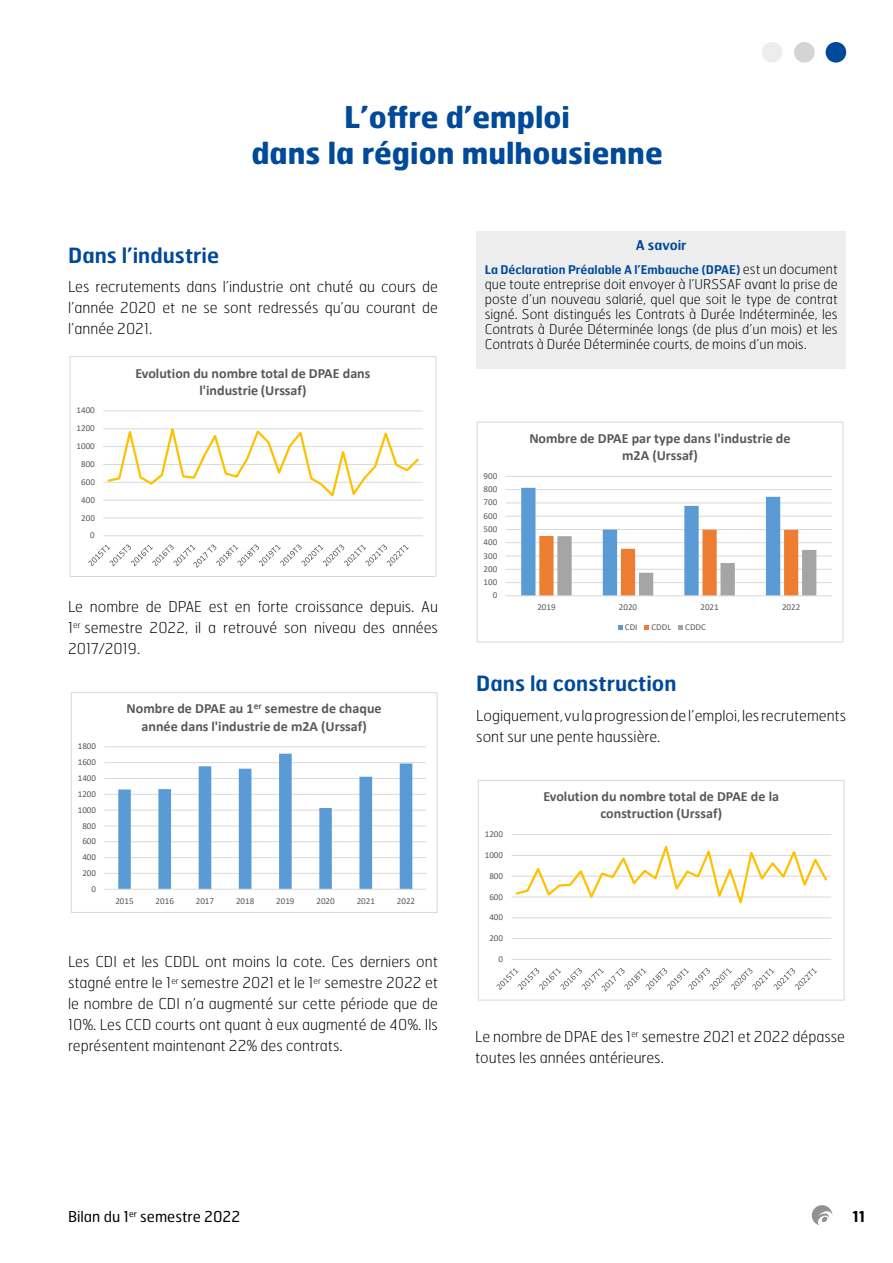
<style>
.page{position:relative;width:893px;height:1263px;background:#fff}
.page>*{position:absolute;margin:0;border:0;box-sizing:border-box;transform-origin:0 0}
.t1{font:700 30px/36px "Hermes FB";color:#004a99;text-align:center}
.t2{font:600 21px "Hermes FB";color:#004a99}
.t3{font:100 15px/21px "Hermes FB";color:#000;text-align:justify}
.t4{font:15px "Hermes FB";color:#000}
.t5{font:600 15px "Hermes FB";color:#000}
.t6{font:700 14.1px/17.2px "Calibri";color:#595959;text-align:center}
.t7{font:100 13.5px/15px "Hermes FB";color:#000;text-align:justify}
.t8{font:600 13.5px "Hermes FB";color:#004a99}
.t9{font:600 12px "Hermes FB";color:#004a99}
.t10{font:9px "Calibri";color:#595959}
.s1{font-weight:100;font-size:13.5px;color:#000}
</style>
<div class="page">
<div style="left:826px;top:42px;width:20px;height:21px;background:#004a99;border-radius:50%"></div>
<div style="left:794px;top:42px;width:21px;height:21px;background:#d4d4d4;border-radius:50%"></div>
<div style="left:762px;top:42px;width:20px;height:21px;background:#ededed;border-radius:50%"></div>
<svg style="left:812px;top:1205px;width:20px;height:20px"></svg>
<div style="left:476px;top:231px;width:370px;height:138px;background:#ededed"></div>
<hr style="left:104px;top:873px;width:322px;height:1px;background:#d9d9d9">
<hr style="left:104px;top:857px;width:322px;height:1px;background:#d9d9d9">
<hr style="left:104px;top:841px;width:322px;height:1px;background:#d9d9d9">
<hr style="left:104px;top:826px;width:322px;height:1px;background:#d9d9d9">
<hr style="left:104px;top:810px;width:322px;height:1px;background:#d9d9d9">
<hr style="left:104px;top:794px;width:322px;height:1px;background:#d9d9d9">
<hr style="left:104px;top:778px;width:322px;height:1px;background:#d9d9d9">
<hr style="left:104px;top:762px;width:322px;height:1px;background:#d9d9d9">
<hr style="left:104px;top:746px;width:322px;height:1px;background:#d9d9d9">
<svg style="left:118px;top:754px;width:294px;height:135px"></svg>
<hr style="left:104px;top:889px;width:322px;height:1px;background:#d9d9d9">
<div style="left:71px;top:692px;width:366px;height:221px;border:1px solid #d9d9d9"></div>
<hr style="left:506px;top:582px;width:326px;height:1px;background:#d9d9d9">
<hr style="left:506px;top:569px;width:326px;height:1px;background:#d9d9d9">
<hr style="left:506px;top:556px;width:326px;height:1px;background:#d9d9d9">
<hr style="left:506px;top:542px;width:326px;height:1px;background:#d9d9d9">
<hr style="left:506px;top:529px;width:326px;height:1px;background:#d9d9d9">
<hr style="left:506px;top:516px;width:326px;height:1px;background:#d9d9d9">
<hr style="left:506px;top:503px;width:326px;height:1px;background:#d9d9d9">
<hr style="left:506px;top:489px;width:326px;height:1px;background:#d9d9d9">
<hr style="left:506px;top:476px;width:326px;height:1px;background:#d9d9d9">
<svg style="left:521px;top:488px;width:295px;height:107px"></svg>
<hr style="left:506px;top:595px;width:326px;height:1px;background:#d9d9d9">
<svg style="left:618px;top:625px;width:5px;height:5px"></svg>
<svg style="left:644px;top:625px;width:5px;height:5px"></svg>
<svg style="left:678px;top:625px;width:5px;height:5px"></svg>
<div style="left:477px;top:422px;width:366px;height:220px;border:1px solid #d9d9d9"></div>
<hr style="left:103px;top:518px;width:320px;height:1px;background:#d9d9d9">
<hr style="left:103px;top:500px;width:320px;height:1px;background:#d9d9d9">
<hr style="left:103px;top:482px;width:320px;height:1px;background:#d9d9d9">
<hr style="left:103px;top:464px;width:320px;height:1px;background:#d9d9d9">
<hr style="left:103px;top:446px;width:320px;height:1px;background:#d9d9d9">
<hr style="left:103px;top:428px;width:320px;height:1px;background:#d9d9d9">
<hr style="left:103px;top:410px;width:320px;height:1px;background:#d9d9d9">
<hr style="left:103px;top:535px;width:320px;height:1px;background:#d9d9d9">
<svg style="left:106px;top:428px;width:315px;height:72px"></svg>
<svg style="left:88px;top:544px;width:321px;height:24px"></svg>
<div style="left:70px;top:356px;width:366px;height:221px;border:1px solid #d9d9d9"></div>
<hr style="left:511px;top:938px;width:320px;height:1px;background:#d9d9d9">
<hr style="left:511px;top:917px;width:320px;height:1px;background:#d9d9d9">
<hr style="left:511px;top:897px;width:320px;height:1px;background:#d9d9d9">
<hr style="left:511px;top:876px;width:320px;height:1px;background:#d9d9d9">
<hr style="left:511px;top:855px;width:320px;height:1px;background:#d9d9d9">
<hr style="left:511px;top:834px;width:320px;height:1px;background:#d9d9d9">
<hr style="left:511px;top:959px;width:320px;height:1px;background:#d9d9d9">
<svg style="left:514px;top:845px;width:315px;height:59px"></svg>
<svg style="left:496px;top:968px;width:321px;height:23px"></svg>
<div style="left:478px;top:780px;width:366px;height:220px;border:1px solid #d9d9d9"></div>
<h1 class="t1" style="left:251px;top:98px;width:413px">L’offre d’emploi<br>dans la région mulhousienne</h1>
<h2 class="t2" style="left:68px;top:242px;width:153px">Dans l’industrie</h2>
<p class="t3" style="left:68px;top:276px;width:371px">Les recrutements dans l’industrie ont chuté au cours de l’année 2020 et ne se sont redressés qu’au courant de l’année 2021.</p>
<p class="t10" style="left:77px;top:404px;width:20px">1400</p>
<p class="t10" style="left:77px;top:422px;width:20px">1200</p>
<p class="t10" style="left:77px;top:440px;width:20px">1000</p>
<p class="t10" style="left:81px;top:458px;width:15px">800</p>
<p class="t10" style="left:81px;top:476px;width:15px">600</p>
<p class="t10" style="left:81px;top:493px;width:15px">400</p>
<p class="t10" style="left:81px;top:511px;width:15px">200</p>
<p class="t10" style="left:90px;top:529px;width:6px">0</p>
<p class="t6" style="left:135px;top:364px;width:237px">Evolution du nombre total de DPAE dans l'industrie (Urssaf)</p>
<p class="t3" style="left:68px;top:596px;width:371px">Le nombre de DPAE est en forte croissance depuis. Au 1<sup>er</sup> semestre 2022, il a retrouvé son niveau des années 2017/2019.</p>
<p class="t10" style="left:78px;top:740px;width:20px">1800</p>
<p class="t10" style="left:78px;top:756px;width:20px">1600</p>
<p class="t10" style="left:78px;top:772px;width:20px">1400</p>
<p class="t10" style="left:78px;top:788px;width:20px">1200</p>
<p class="t10" style="left:78px;top:803px;width:20px">1000</p>
<p class="t10" style="left:82px;top:819px;width:15px">800</p>
<p class="t10" style="left:82px;top:835px;width:15px">600</p>
<p class="t10" style="left:82px;top:851px;width:15px">400</p>
<p class="t10" style="left:82px;top:867px;width:15px">200</p>
<p class="t10" style="left:92px;top:882px;width:6px">0</p>
<p class="t6" style="left:127px;top:700px;width:256px">Nombre de DPAE au 1<sup>er</sup> semestre de chaque année dans l'industrie de m2A (Urssaf)</p>
<p class="t10" style="left:115px;top:894px;width:20px">2015</p>
<p class="t10" style="left:156px;top:894px;width:20px">2016</p>
<p class="t10" style="left:196px;top:894px;width:20px">2017</p>
<p class="t10" style="left:236px;top:894px;width:20px">2018</p>
<p class="t10" style="left:276px;top:894px;width:20px">2019</p>
<p class="t10" style="left:316px;top:894px;width:20px">2020</p>
<p class="t10" style="left:357px;top:894px;width:20px">2021</p>
<p class="t10" style="left:397px;top:894px;width:20px">2022</p>
<p class="t3" style="left:68px;top:951px;width:371px">Les CDI et les CDDL ont moins la cote. Ces derniers ont stagné entre le 1<sup>er</sup> semestre 2021 et le 1<sup>er</sup> semestre 2022 et le nombre de CDI n’a augmenté sur cette période que de 10%. Les CCD courts ont quant à eux augmenté de 40%. Ils représentent maintenant 22% des contrats.</p>
<p class="t8" style="left:636px;top:237px;width:52px">A savoir</p>
<p class="t9" style="left:485px;top:262px;width:354px">La Déclaration Préalable A l’Embauche (DPAE) <span class="s1">est un document</span></p>
<p class="t7" style="left:485px;top:276px;width:354px">que toute entreprise doit envoyer à l’URSSAF avant la prise de poste d’un nouveau salarié, quel que soit le type de contrat signé. Sont distingués les Contrats à Durée Indéterminée, les Contrats à Durée Déterminée longs (de plus d’un mois) et les Contrats à Durée Déterminée courts, de moins d’un mois.</p>
<p class="t10" style="left:484px;top:470px;width:15px">900</p>
<p class="t10" style="left:484px;top:483px;width:15px">800</p>
<p class="t10" style="left:484px;top:496px;width:15px">700</p>
<p class="t10" style="left:484px;top:509px;width:15px">600</p>
<p class="t10" style="left:484px;top:523px;width:15px">500</p>
<p class="t10" style="left:484px;top:536px;width:15px">400</p>
<p class="t10" style="left:484px;top:549px;width:15px">300</p>
<p class="t10" style="left:484px;top:563px;width:15px">200</p>
<p class="t10" style="left:484px;top:576px;width:15px">100</p>
<p class="t10" style="left:493px;top:589px;width:6px">0</p>
<p class="t6" style="left:529px;top:429px;width:263px">Nombre de DPAE par type dans l'industrie de m2A (Urssaf)</p>
<p class="t10" style="left:537px;top:601px;width:20px">2019</p>
<p class="t10" style="left:619px;top:601px;width:20px">2020</p>
<p class="t10" style="left:700px;top:601px;width:20px">2021</p>
<p class="t10" style="left:782px;top:601px;width:20px">2022</p>
<p class="t10" style="left:625px;top:621px;width:14px">CDI</p>
<p class="t10" style="left:651px;top:621px;width:21px">CDDL</p>
<p class="t10" style="left:685px;top:621px;width:22px">CDDC</p>
<h2 class="t2" style="left:476px;top:670px;width:202px">Dans la construction</h2>
<p class="t3" style="left:476px;top:704px;width:371px">Logiquement, vu la progression de l’emploi, les recrutements sont sur une pente haussière.</p>
<p class="t10" style="left:485px;top:828px;width:20px">1200</p>
<p class="t10" style="left:485px;top:849px;width:20px">1000</p>
<p class="t10" style="left:489px;top:869px;width:15px">800</p>
<p class="t10" style="left:489px;top:890px;width:15px">600</p>
<p class="t10" style="left:489px;top:911px;width:15px">400</p>
<p class="t10" style="left:489px;top:932px;width:15px">200</p>
<p class="t10" style="left:499px;top:953px;width:6px">0</p>
<p class="t6" style="left:543px;top:788px;width:237px">Evolution du nombre total de DPAE de la construction (Urssaf)</p>
<p class="t3" style="left:475px;top:1025px;width:371px">Le nombre de DPAE des 1<sup>er</sup> semestre 2021 et 2022 dépasse toutes les années antérieures.</p>
<p class="t4" style="left:68px;top:1207px;width:174px">Bilan du 1<sup>er</sup> semestre 2022</p>
<p class="t5" style="left:853px;top:1207px;width:14px">11</p>
</div>
